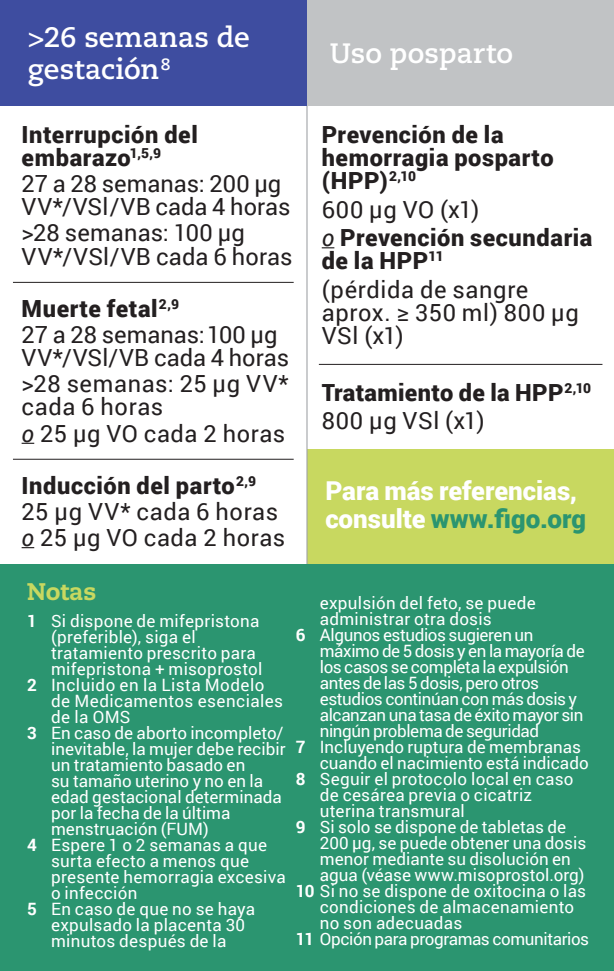
<style>
.page{position:relative;width:614px;height:971px;background:#fff}
.page>*{position:absolute;margin:0;border:0;box-sizing:border-box;transform-origin:0 0}
.t1{font:700 28px/32px "Caecilia LT Std";color:#fff}
.t2{font:900 26px/28px "Roboto";color:#fff}
.t3{font:800 24px "Caecilia LT Std";letter-spacing:-.01em;color:#c8d860}
.t4{font:23.6px/23.2px "Roboto";letter-spacing:.02em;color:#231f20}
.line_rule{font:900 23.6px/23.2px "Roboto";letter-spacing:.025em;color:#231f20}
.t5{font:23.6px/23.2px "Roboto";color:#231f20}
.t6{font:16.8px/16px "Roboto";letter-spacing:.005em;color:#fff}
.t7{font:16.8px/16px "Roboto";letter-spacing:-.025em;color:#fff}
.t8{font:16.8px/16px "Roboto";letter-spacing:.025em;color:#fff}
.t9{font:16.8px "Roboto";letter-spacing:-.02em;color:#fff}
.s1{font-style:italic}
.s2{font-weight:400;font-style:italic}
.s3{color:#2b9570}
.s4{font-weight:700}
</style>
<div class="page">
<div style="left:307px;top:449px;width:306px;height:115px;background:#c8d860"></div>
<svg style="left:321px;top:247px;width:13px;height:1px"></svg>
<hr style="left:319px;top:364px;width:283px;height:1px;background:#231f20">
<hr style="left:306px;top:0;width:1px;height:625px;background:#a0a3a7">
<div style="left:0;top:564px;width:613px;height:407px;background:#2b9570"></div>
<div style="left:0;top:0;width:307px;height:105px;background:#3e4da0"></div>
<div style="left:307px;top:0;width:306px;height:105px;background:#c1c3c5"></div>
<hr style="left:13px;top:282px;width:280px;height:1px;background:#231f20">
<svg style="left:22px;top:442px;width:12px;height:2px"></svg>
<hr style="left:13px;top:458px;width:280px;height:2px;background:#231f20">
<svg style="left:22px;top:547px;width:12px;height:1px"></svg>
<p class="t1" style="left:28px;top:22px;width:223px">&gt;26 semanas de gestación<sup>8</sup></p>
<p class="line_rule" style="left:22px;top:122px;width:178px">Interrupción del embarazo<sup>1,5,9</sup></p>
<p class="t5" style="left:22px;top:171px;width:270px">27 a 28 semanas: 200 μg<br>VV*/VSl/VB cada 4 horas</p>
<p class="t4" style="left:22px;top:220px;width:272px">&gt;28 semanas: 100 μg<br>VV*/VSl/VB cada 6 horas</p>
<p class="line_rule" style="left:22px;top:296px;width:159px">Muerte fetal<sup>2,9</sup></p>
<p class="t5" style="left:22px;top:322px;width:269px">27 a 28 semanas: 100 μg<br>VV*/VSl/VB cada 4 horas</p>
<p class="t4" style="left:22px;top:371px;width:268px">&gt;28 semanas: 25 μg VV* cada 6 horas</p>
<p class="t4" style="left:22px;top:420px;width:265px"><span class="s1">o</span> 25 μg VO cada 2 horas</p>
<p class="line_rule" style="left:22px;top:473px;width:236px">Inducción del parto<sup>2,9</sup></p>
<p class="t4" style="left:22px;top:499px;width:258px">25 μg VV* cada 6 horas</p>
<p class="t4" style="left:22px;top:525px;width:265px"><span class="s1">o</span> 25 μg VO cada 2 horas</p>
<p class="t1" style="left:330px;top:38px;width:185px">Uso posparto</p>
<p class="line_rule" style="left:321px;top:122px;width:233px">Prevención de la hemorragia posparto (HPP)<sup>2,10</sup></p>
<p class="t4" style="left:321px;top:197px;width:159px">600 μg VO (x1)</p>
<p class="line_rule" style="left:321px;top:225px;width:272px"><span class="s2">o</span> Prevención secundaria de la HPP<sup>11</sup></p>
<p class="t4" style="left:321px;top:277px;width:258px">(pérdida de sangre aprox. ≥ 350 ml) 800 μg<br>VSl (x1)</p>
<p class="line_rule" style="left:321px;top:380px;width:271px">Tratamiento de la HPP<sup>2,10</sup></p>
<p class="t4" style="left:321px;top:408px;width:164px">800 μg VSl (x1)</p>
<p class="t2" style="left:325px;top:476px;width:262px">Para más referencias, consulte <span class="s3">www.figo.org</span></p>
<p class="t3" style="left:27px;top:576px;width:71px">Notas</p>
<p class="t6" style="left:51px;top:612px;width:213px;text-indent:-24px"><span class="s4">1</span> Si dispone de mifepristona (preferible), siga el tratamiento prescrito para mifepristona + misoprostol</p>
<p class="t8" style="left:51px;top:676px;width:233px;text-indent:-24px"><span class="s4">2</span> Incluido en la Lista Modelo de Medicamentos esenciales de la OMS</p>
<p class="t6" style="left:51px;top:724px;width:236px;text-indent:-24px"><span class="s4">3</span> En caso de aborto incompleto/ inevitable, la mujer debe recibir un tratamiento basado en<br>su tamaño uterino y no en la edad gestacional determinada por la fecha de la última menstruación (FUM)</p>
<p class="t6" style="left:51px;top:836px;width:236px;text-indent:-24px"><span class="s4">4</span> Espere 1 o 2 semanas a que surta efecto a menos que presente hemorragia excesiva o infección</p>
<p class="t6" style="left:51px;top:900px;width:205px;text-indent:-24px"><span class="s4">5</span> En caso de que no se haya expulsado la placenta 30 minutos después de la</p>
<p class="t6" style="left:320px;top:594px;width:217px">expulsión del feto, se puede administrar otra dosis</p>
<p class="t7" style="left:320px;top:626px;width:266px;text-indent:-24px"><span class="s4">6</span> Algunos estudios sugieren un máximo de 5 dosis y en la mayoría de los casos se completa la expulsión antes de las 5 dosis, pero otros estudios continúan con más dosis y alcanzan una tasa de éxito mayor sin ningún problema de seguridad</p>
<p class="t6" style="left:320px;top:738px;width:270px;text-indent:-24px"><span class="s4">7</span> Incluyendo ruptura de membranas cuando el nacimiento está indicado</p>
<p class="t6" style="left:320px;top:770px;width:255px;text-indent:-24px"><span class="s4">8</span> Seguir el protocolo local en caso de cesárea previa o cicatriz uterina transmural</p>
<p class="t6" style="left:320px;top:818px;width:268px;text-indent:-24px"><span class="s4">9</span> Si solo se dispone de tabletas de 200 μg, se puede obtener una dosis menor mediante su disolución en agua (véase www.misoprostol.org)</p>
<p class="t6" style="left:320px;top:882px;width:268px;text-indent:-24px"><span class="s4">10</span> Si no se dispone de oxitocina o las condiciones de almacenamiento no son adecuadas</p>
<p class="t9" style="left:296px;top:927px;width:295px"><span class="s4">11</span> Opción para programas comunitarios</p>
</div>
